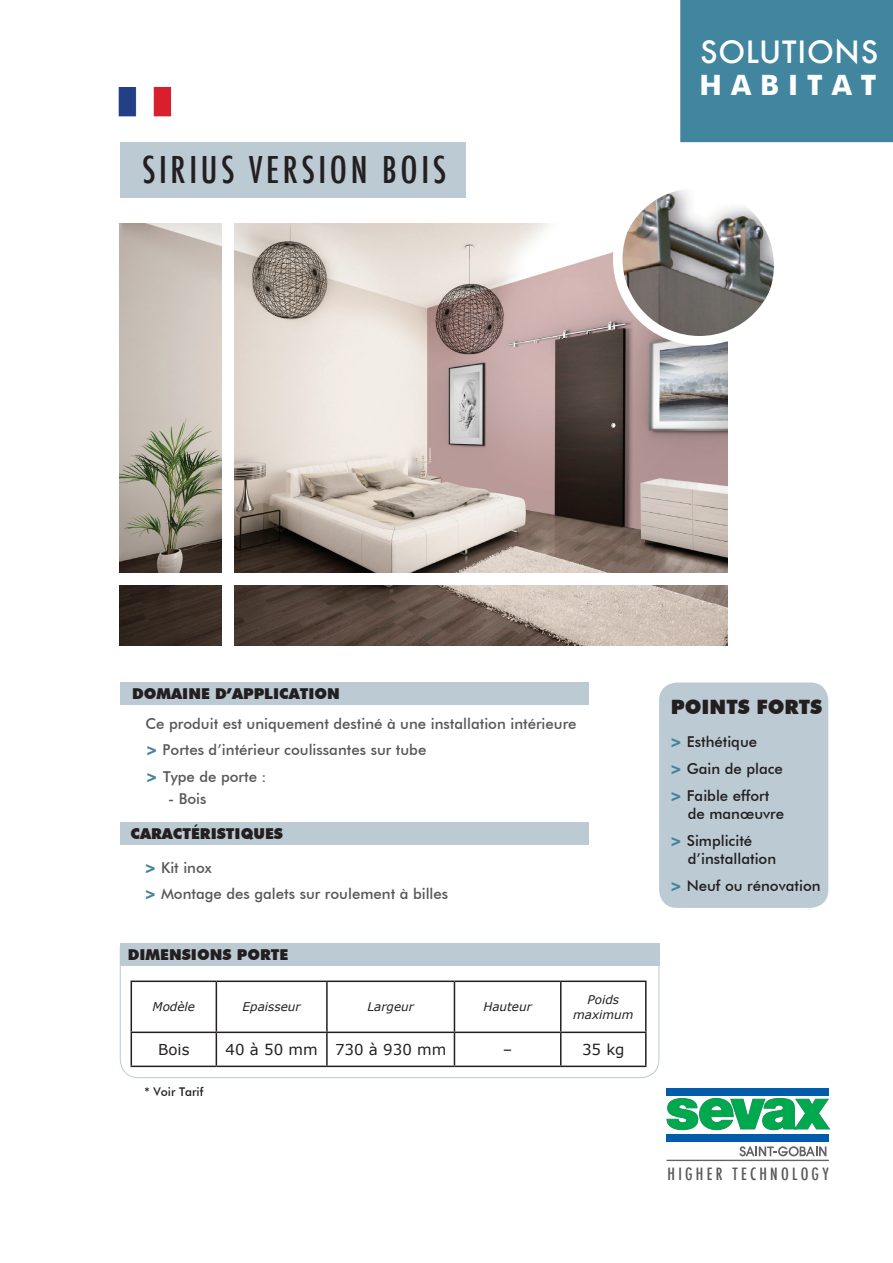
<style>
.page{position:relative;width:893px;height:1263px;background:#fff}
.page>*{position:absolute;margin:0;border:0;box-sizing:border-box;transform-origin:0 0}
.t1{font:500 condensed 36px "Futura";letter-spacing:.1em;color:#231f20}
.t2{font:500 30px "Futura";letter-spacing:.025em;color:#fff}
.t3{font:700 28.05px "Futura BT";letter-spacing:.32em;color:#fff}
.t4{font:900 19.8px "Futura BT";color:#231f20}
.t5{font:500 condensed 16.5px "Futura";letter-spacing:.2em;color:#57585a}
.t6{font:500 15px/26.5px "Futura BT";color:#57585a}
.t7{font:500 15px/27px "Futura BT";color:#231f20}
.t8{font:900 15px "Futura BT";color:#231f20}
.t9{font:15px "Verdana";color:#231f20}
.t10{font:italic 12px/14.4px "Verdana";color:#231f20;text-align:center}
.t11{font:500 12px "Futura BT";color:#231f20}
.s1{font-weight:900;color:#42859f}
</style>
<div class="page">
<img style="left:120px;top:223px;width:607px;height:422px">
<div style="left:120px;top:143px;width:346px;height:55px;background:#bccad3"></div>
<img style="left:118px;top:87px;width:53px;height:29px">
<div style="left:659px;top:682px;width:169px;height:226px;background:#bccad3;border-radius:18px"></div>
<div style="left:120px;top:822px;width:469px;height:22px;background:#bccad3"></div>
<div style="left:120px;top:682px;width:468px;height:23px;background:#bccad3"></div>
<img style="left:620px;top:188px;width:154px;height:154px;border-radius:77px">
<div style="left:613px;top:172px;width:173px;height:173px;border:10px solid #fff;border-radius:50%"></div>
<div style="left:680px;top:0;width:213px;height:142px;background:#42859f"></div>
<hr style="left:666px;top:1160px;width:163px;height:1px;background:#636366">
<svg style="left:739px;top:1146px;width:87px;height:10px"></svg>
<div style="left:666px;top:1087px;width:163px;height:8px;background:#015dab"></div>
<div style="left:666px;top:1134px;width:163px;height:8px;background:#015dab"></div>
<svg style="left:666px;top:1098px;width:163px;height:32px"></svg>
<div style="left:100px;top:573px;width:646px;height:12px;background:#fff"></div>
<svg style="left:120px;top:947px;width:540px;height:131px"></svg>
<div style="left:120px;top:943px;width:539px;height:22px;background:#bccad3"></div>
<hr style="left:131px;top:980px;width:85px;height:2px;background:#231f20">
<hr style="left:131px;top:982px;width:1px;height:49px;background:#231f20">
<hr style="left:216px;top:980px;width:111px;height:2px;background:#231f20">
<hr style="left:216px;top:982px;width:1px;height:49px;background:#231f20">
<hr style="left:327px;top:980px;width:127px;height:2px;background:#231f20">
<hr style="left:326px;top:982px;width:2px;height:49px;background:#231f20">
<hr style="left:454px;top:980px;width:107px;height:2px;background:#231f20">
<hr style="left:454px;top:982px;width:1px;height:49px;background:#231f20">
<hr style="left:561px;top:980px;width:86px;height:2px;background:#231f20">
<hr style="left:560px;top:982px;width:1px;height:49px;background:#231f20">
<hr style="left:645px;top:982px;width:2px;height:49px;background:#231f20">
<hr style="left:131px;top:1031px;width:85px;height:2px;background:#231f20">
<hr style="left:131px;top:1033px;width:1px;height:32px;background:#231f20">
<hr style="left:216px;top:1031px;width:111px;height:2px;background:#231f20">
<hr style="left:216px;top:1033px;width:1px;height:32px;background:#231f20">
<hr style="left:327px;top:1031px;width:127px;height:2px;background:#231f20">
<hr style="left:326px;top:1033px;width:2px;height:32px;background:#231f20">
<hr style="left:454px;top:1031px;width:107px;height:2px;background:#231f20">
<hr style="left:454px;top:1033px;width:1px;height:32px;background:#231f20">
<hr style="left:561px;top:1031px;width:86px;height:2px;background:#231f20">
<hr style="left:560px;top:1033px;width:1px;height:32px;background:#231f20">
<hr style="left:645px;top:1033px;width:2px;height:32px;background:#231f20">
<hr style="left:131px;top:1065px;width:85px;height:2px;background:#231f20">
<hr style="left:216px;top:1065px;width:111px;height:2px;background:#231f20">
<hr style="left:327px;top:1065px;width:127px;height:2px;background:#231f20">
<hr style="left:454px;top:1065px;width:107px;height:2px;background:#231f20">
<hr style="left:561px;top:1065px;width:86px;height:2px;background:#231f20">
<div style="left:222px;top:215px;width:12px;height:447px;background:#fff"></div>
<h1 class="t1" style="left:142px;top:147px;width:306px">SIRIUS VERSION BOIS</h1>
<h2 class="t2" style="left:700px;top:31px;width:180px">SOLUTIONS</h2>
<h3 class="t3" style="left:700px;top:68px;width:178px">HABITAT</h3>
<p class="t8" style="left:135px;top:685px;width:46px">ÁMBITO</p>
<p class="t8" style="left:204px;top:685px;width:124px">DE APLICACIÓN</p>
<p class="t6" style="left:145px;top:710px;width:433px">Ce produit est uniquement destiné à une installation intérieure <span class="s1">&gt;</span> Portes d’intérieur coulissantes sur tube<br><span class="s1">&gt;</span> Type de porte :</p>
<p class="t6" style="left:168px;top:785px;width:40px">- Bois</p>
<p class="t8" style="left:131px;top:824px;width:79px">CARACTÉRISTI</p>
<p class="t8" style="left:241px;top:824px;width:44px">QUES</p>
<p class="t6" style="left:144px;top:854px;width:306px"><span class="s1">&gt;</span> Kit inox<br><span class="s1">&gt;</span> Montage des galets sur roulement à billes</p>
<p class="t8" style="left:132px;top:685px;width:179px">DOMAIN E D’APP LICATION</p>
<p class="t8" style="left:128px;top:946px;width:53px">DIMENSIONS</p>
<p class="t8" style="left:237px;top:946px;width:12px">PORT</p>
<p class="t8" style="left:279px;top:946px;width:10px">E</p>
<p class="t10" style="left:153px;top:1000px;width:44px">Modèle</p>
<p class="t10" style="left:243px;top:1000px;width:59px">Epaisseur</p>
<p class="t10" style="left:367px;top:1000px;width:48px">Largeur</p>
<p class="t10" style="left:483px;top:1000px;width:50px">Hauteur</p>
<p class="t10" style="left:573px;top:992px;width:62px">Poids maximum</p>
<p class="t9" style="left:158px;top:1039px;width:33px">Bois</p>
<p class="t9" style="left:226px;top:1039px;width:222px">40 à 50 mm 730 à 930 mm</p>
<p class="t9" style="left:503px;top:1039px;width:11px">–</p>
<p class="t9" style="left:582px;top:1039px;width:44px">35 kg</p>
<p class="t11" style="left:145px;top:1084px;width:60px">* Voir Tarif</p>
<h3 class="t4" style="left:671px;top:694px;width:153px">POINTS FORTS</h3>
<p class="t7" style="left:670px;top:728px;width:115px"><span class="s1">&gt;</span> Esthétique<br><span class="s1">&gt;</span> Gain de place <span class="s1">&gt;</span> Faible effort</p>
<p class="t7" style="left:670px;top:800px;width:116px;text-indent:18px">de manœuvre <span class="s1">&gt;</span> Simplicité</p>
<p class="t7" style="left:670px;top:845px;width:152px;text-indent:18px">d’installation<br><span class="s1">&gt;</span> Neuf ou rénovation</p>
<p class="t5" style="left:668px;top:1163px;width:162px">HIGHER TECHNOLOGY</p>
</div>
